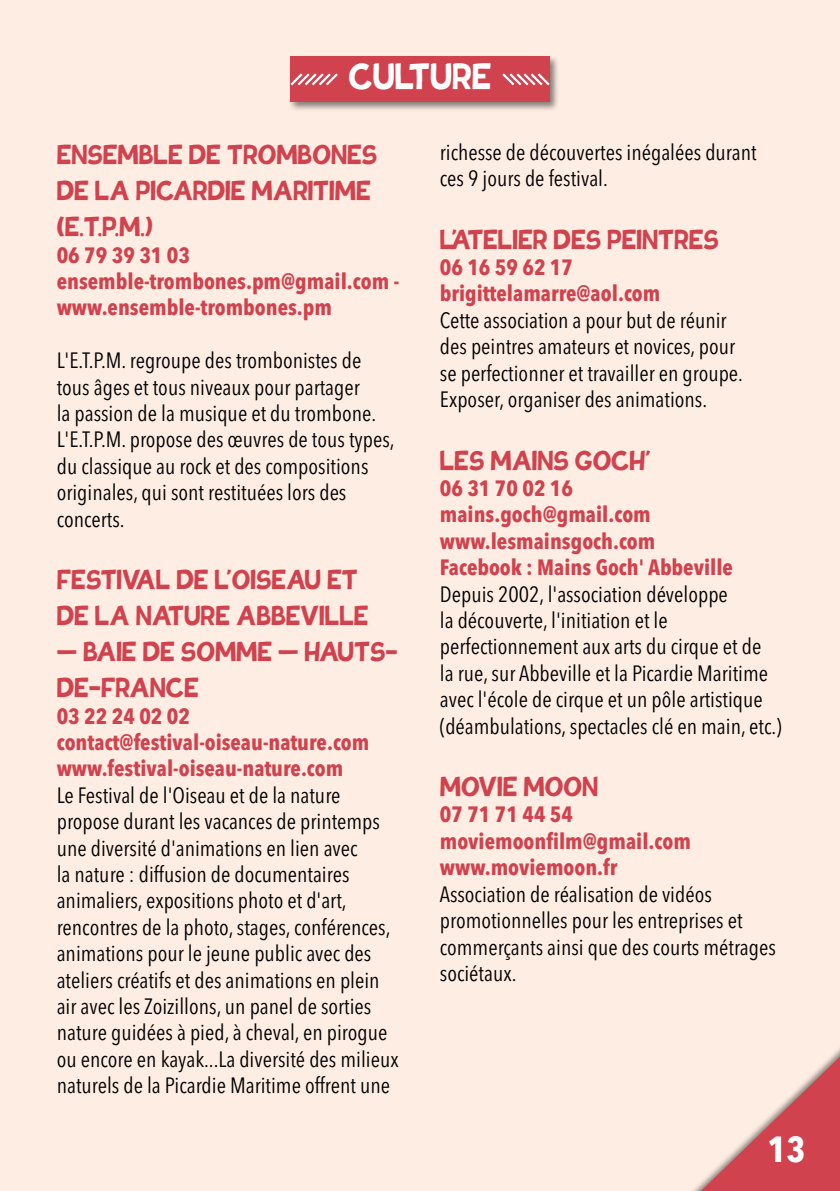
<style>
.page{position:relative;width:840px;height:1191px;background:#fff}
.page>*{position:absolute;margin:0;border:0;box-sizing:border-box;transform-origin:0 0}
.t1{font:700 48px "Tovari Sans";color:#fff;scale:.9 1}
.t2{font:700 36px/36px "Tovari Sans";color:#d0424e;scale:.9 1}
.t3{font:700 condensed 36px "Avenir Next LT Pro";color:#fff}
.t4{font:condensed 22px/26.4px "Avenir Next LT Pro";color:#000}
.t5{font:700 condensed 22px/26.4px "Avenir Next LT Pro";color:#d0424e}
</style>
<div class="page">
<div style="left:667px;top:1018px;width:172px;height:173px;background:#feede3"></div>
<svg style="left:700px;top:1056px;width:139px;height:135px"></svg>
<div style="left:288px;top:55px;width:271px;height:57px;background:#000;opacity:.48"></div>
<div style="left:290px;top:57px;width:259px;height:45px;background:#d0424e"></div>
<svg style="left:288px;top:71px;width:50px;height:17px"></svg>
<svg style="left:502px;top:71px;width:49px;height:17px"></svg>
<h1 class="t1" style="left:348px;top:28px;width:160px">CULTURE</h1>
<h2 class="t2" style="left:57px;top:128px;width:357px">ENSEMBLE DE TROMBONES<br>DE LA PICARDIE MARITIME (E.T.P.M.)</h2>
<p class="t5" style="left:57px;top:241px;width:344px">06 79 39 31 03 ensemble-trombones.pm@gmail.com - www.ensemble-trombones.pm</p>
<p class="t4" style="left:57px;top:347px;width:339px">L'E.T.P.M. regroupe des trombonistes de tous âges et tous niveaux pour partager<br>la passion de la musique et du trombone.<br>L'E.T.P.M. propose des œuvres de tous types, du classique au rock et des compositions originales, qui sont restituées lors des concerts.</p>
<h2 class="t2" style="left:57px;top:553px;width:348px">FESTIVAL DE L'OISEAU ET<br>DE LA NATURE ABBEVILLE</h2>
<h2 class="t2" style="left:57px;top:625px;width:380px">– BAIE DE SOMME – HAUTS-<br>DE-FRANCE</h2>
<p class="t5" style="left:57px;top:702px;width:314px">03 22 24 02 02 contact@festival-oiseau-nature.com www.festival-oiseau-nature.com</p>
<p class="t4" style="left:57px;top:781px;width:343px">Le Festival de l'Oiseau et de la nature propose durant les vacances de printemps une diversité d'animations en lien avec<br>la nature : diffusion de documentaires animaliers, expositions photo et d'art, rencontres de la photo, stages, conférences, animations pour le jeune public avec des ateliers créatifs et des animations en plein air avec les Zoizillons, un panel de sorties nature guidées à pied, à cheval, en pirogue ou encore en kayak...La diversité des milieux naturels de la Picardie Maritime offrent une</p>
<p class="t4" style="left:439px;top:139px;width:318px">richesse de découvertes inégalées durant ces 9 jours de festival.</p>
<h2 class="t2" style="left:439px;top:212px;width:311px">L'ATELIER DES PEINTRES</h2>
<p class="t5" style="left:439px;top:254px;width:222px">06 16 59 62 17 brigittelamarre@aol.com</p>
<p class="t4" style="left:439px;top:307px;width:304px">Cette association a pour but de réunir des peintres amateurs et novices, pour se perfectionner et travailler en groupe.<br>Exposer, organiser des animations.</p>
<h2 class="t2" style="left:439px;top:433px;width:236px">LES MAINS GOCH'</h2>
<p class="t5" style="left:439px;top:475px;width:294px">06 31 70 02 16 mains.goch@gmail.com www.lesmainsgoch.com<br>Facebook : Mains Goch' Abbeville</p>
<p class="t4" style="left:439px;top:580px;width:343px">Depuis 2002, l'association développe<br>la découverte, l'initiation et le perfectionnement aux arts du cirque et de<br>la rue, sur Abbeville et la Picardie Maritime avec l'école de cirque et un pôle artistique (déambulations, spectacles clé en main, etc.)</p>
<h2 class="t2" style="left:439px;top:759px;width:177px">MOVIE MOON</h2>
<p class="t5" style="left:439px;top:801px;width:252px">07 71 71 44 54 moviemoonfilm@gmail.com www.moviemoon.fr</p>
<p class="t4" style="left:439px;top:880px;width:337px">Association de réalisation de vidéos promotionnelles pour les entreprises et commerçants ainsi que des courts métrages sociétaux.</p>
<h2 class="t3" style="left:767px;top:1126px;width:39px">13</h2>
</div>
